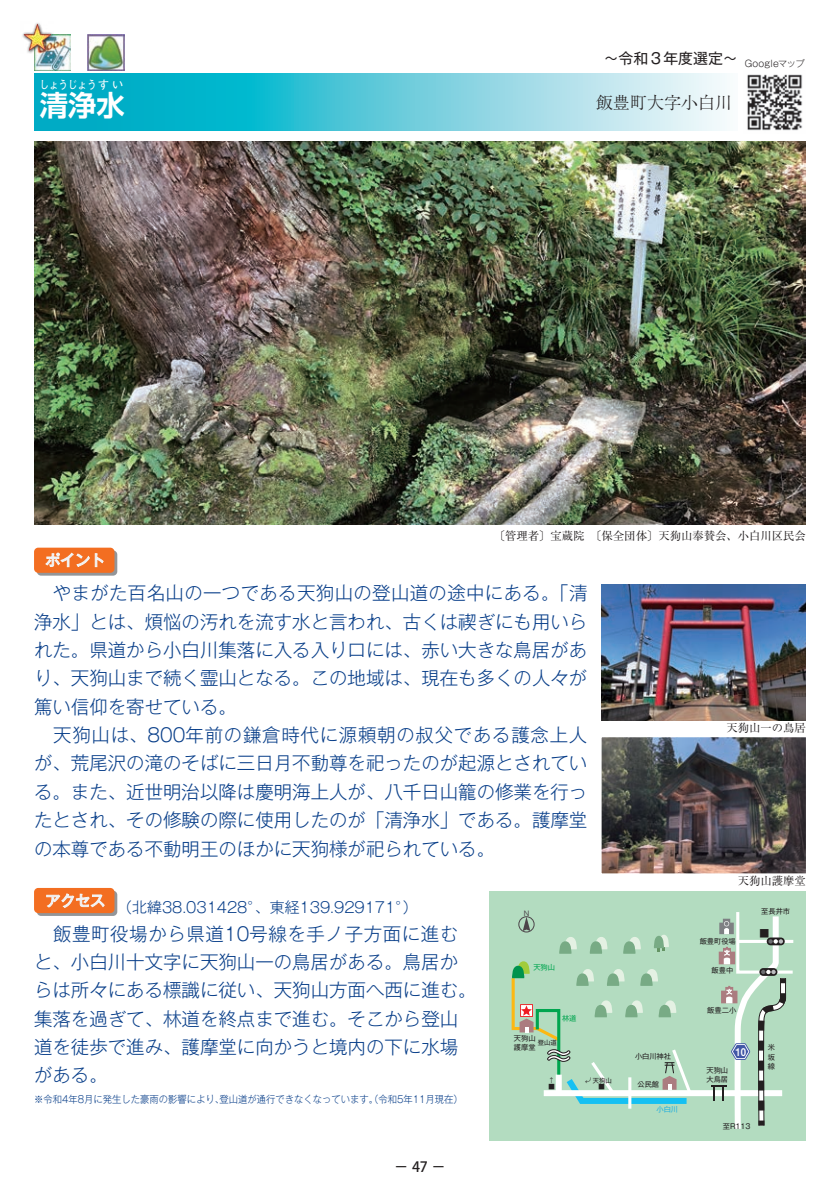
<style>
.page{position:relative;width:840px;height:1191px;background:#fff}
.page>*{position:absolute;margin:0;border:0;box-sizing:border-box;transform-origin:0 0}
.t1{font:700 28.4px "Shin Go Pro De";color:#fff}
.t2{font:300 18.4px/28.4px "Gothic MB101 Pro";color:#083e89}
.t3{font:300 17px "Ryumin Pro";color:#231f20}
.t4{font:300 14.8px "Gothic MB101 Pro";color:#083e89}
.t5{font:14.8px "Gothic MB101 Pro";color:#231f20}
.t6{font:500 14.2px "Koz Go Pro";color:#231f20}
.t7{font:11.4px "Ryumin Pro";color:#231f20}
.t8{font:700 11.4px "Shin Go Pro De";color:#fff;scale:.83 1}
.t9{font:10.6px "Midashi Go Pro MB31";color:#fff;scale:.9 1}
.t10{font:300 10px "Gothic MB101 Pro";color:#083e89;scale:.94 1}
.t11{font:9.8px "Gothic MB101 Pro";color:#231f20}
.t12{font:7.2px/8.6px "Gothic MB101 Pro";color:#231f20}
.t13{font:7.2px "Gothic MB101 Pro";color:#00a54f}
.t14{font:7.2px "Gothic MB101 Pro";color:#23b0dd}
.t15{font:6.8px "Gothic MB101 Pro";color:#4c4449}
.t16{font:6.4px "Gothic MB101 Pro";color:#231f20}
.t17{font:6.4px "Koz Go Pr 6 N";color:#231f20}
</style>
<div class="page">
<img style="left:601px;top:711px;width:205px;height:188px">
<svg style="left:34px;top:74px;width:693px;height:56px;background:#5ecadb"></svg>
<img style="left:34px;top:142px;width:771px;height:382px">
<img style="left:747px;top:74px;width:56px;height:57px">
<img style="left:601px;top:584px;width:204px;height:136px">
<svg style="left:37px;top:550px;width:80px;height:25px"></svg>
<div style="left:34px;top:547px;width:80px;height:26px;background:#f36e21;border-radius:4px"></div>
<svg style="left:45px;top:552px;width:59px;height:15px"></svg>
<div style="left:37px;top:890px;width:80px;height:26px;background:linear-gradient(to right,#939598,#939598);border-radius:4px"></div>
<div style="left:34px;top:888px;width:80px;height:25px;background:#f36e21;border-radius:4px"></div>
<svg style="left:46px;top:893px;width:59px;height:15px"></svg>
<img style="left:88px;top:34px;width:37px;height:37px">
<img style="left:34px;top:34px;width:37px;height:37px">
<svg style="left:22px;top:23px;width:32px;height:30px"></svg>
<img style="left:23px;top:24px;width:29px;height:27px">
<div style="left:489px;top:891px;width:316px;height:250px;background:#b3dcc0"></div>
<div style="left:543px;top:1090px;width:238px;height:6px;background:#fff"></div>
<hr style="left:628px;top:1077px;width:3px;height:31px;background:#fff">
<svg style="left:559px;top:937px;width:18px;height:16px"></svg>
<svg style="left:589px;top:937px;width:19px;height:16px"></svg>
<svg style="left:623px;top:937px;width:18px;height:16px"></svg>
<svg style="left:654px;top:934px;width:15px;height:17px"></svg>
<div style="left:518px;top:916px;width:16px;height:16px;border:1px solid #4c4449;border-radius:50%"></div>
<svg style="left:522px;top:916px;width:8px;height:15px"></svg>
<svg style="left:511px;top:961px;width:182px;height:146px"></svg>
<svg style="left:710px;top:912px;width:84px;height:217px"></svg>
<p class="t8" style="left:40px;top:76px;width:102px">しょうじょうすい</p>
<h1 class="t1" style="left:40px;top:82px;width:87px">清浄水</h1>
<p class="t5" style="left:603px;top:46px;width:202px">～令和３年度選定～ <sub>Googleマップ</sub></p>
<p class="t3" style="left:595px;top:89px;width:138px">飯豊町大字小白川</p>
<p class="t7" style="left:493px;top:527px;width:313px">〔管理者〕宝蔵院　〔保全団体〕天狗山奉賛会、小白川区民会</p>
<p class="t2" style="left:34px;top:576px;width:554px">　やまがた百名山の一つである天狗山の登山道の途中にある。「清浄水」とは、煩悩の汚れを流す水と言われ、古くは禊ぎにも用いられた。県道から小白川集落に入る入り口には、赤い大きな鳥居があり、天狗山まで続く霊山となる。この地域は、現在も多くの人々が篤い信仰を寄せている。<br>　天狗山は、800年前の鎌倉時代に源頼朝の叔父である護念上人が、荒尾沢の滝のそばに三日月不動尊を祀ったのが起源とされている。また、近世明治以降は慶明海上人が、八千日山籠の修業を行ったとされ、その修験の際に使用したのが「清浄水」である。護摩堂の本尊である不動明王のほかに天狗様が祀られている。</p>
<p class="t7" style="left:726px;top:719px;width:81px">天狗山一の鳥居</p>
<p class="t7" style="left:737px;top:872px;width:70px">天狗山護摩堂</p>
<p class="t4" style="left:117px;top:895px;width:302px">（北緯38.031428°、東経139.929171°）</p>
<p class="t2" style="left:34px;top:917px;width:444px">　飯豊町役場から県道10号線を手ノ子方面に進むと、小白川十文字に天狗山一の鳥居がある。鳥居からは所々にある標識に従い、天狗山方面へ西に進む。集落を過ぎて、林道を終点まで進む。そこから登山道を徒歩で進み、護摩堂に向かうと境内の下に水場がある。</p>
<p class="t10" style="left:34px;top:1091px;width:457px">※令和4年8月に発生した豪雨の影響により、登山道が通行できなくなっています。（令和5年11月現在）</p>
<p class="t6" style="left:394px;top:1158px;width:53px">－47－</p>
<p class="t15" style="left:522px;top:907px;width:8px">Ｎ</p>
<p class="t13" style="left:533px;top:961px;width:23px">天狗山</p>
<p class="t13" style="left:561px;top:1012px;width:16px">林道</p>
<p class="t12" style="left:513px;top:1033px;width:23px">天狗山護摩堂</p>
<p class="t16" style="left:537px;top:1037px;width:20px">登山道</p>
<p class="t12" style="left:634px;top:1050px;width:38px">小白川神社</p>
<p class="t12" style="left:699px;top:935px;width:38px">飯豊町役場</p>
<p class="t12" style="left:711px;top:964px;width:23px">飯豊中</p>
<p class="t12" style="left:706px;top:1004px;width:30px">飯豊二小</p>
<p class="t9" style="left:735px;top:1043px;width:13px">10</p>
<p class="t17" style="left:555px;top:1076px;width:8px;rotate:90deg">←</p>
<p class="t17" style="left:591px;top:1077px;width:8px;rotate:90deg">⤵</p>
<p class="t12" style="left:706px;top:1065px;width:23px">天狗山大鳥居</p>
<p class="t16" style="left:592px;top:1075px;width:20px">天狗山</p>
<p class="t12" style="left:637px;top:1078px;width:23px">公民館</p>
<p class="t16" style="left:548px;top:1081px;width:8px">■</p>
<p class="t16" style="left:598px;top:1081px;width:8px">■</p>
<p class="t14" style="left:656px;top:1103px;width:23px">小白川</p>
<p class="t12" style="left:722px;top:1120px;width:29px">至R113</p>
<p class="t12" style="left:760px;top:905px;width:30px">至長井市</p>
<p class="t11" style="left:758px;top:925px;width:11px">■</p>
<p class="t12" style="left:767px;top:1041px;width:9px;line-height:9.6px;text-align:justify">米坂線</p>
</div>
